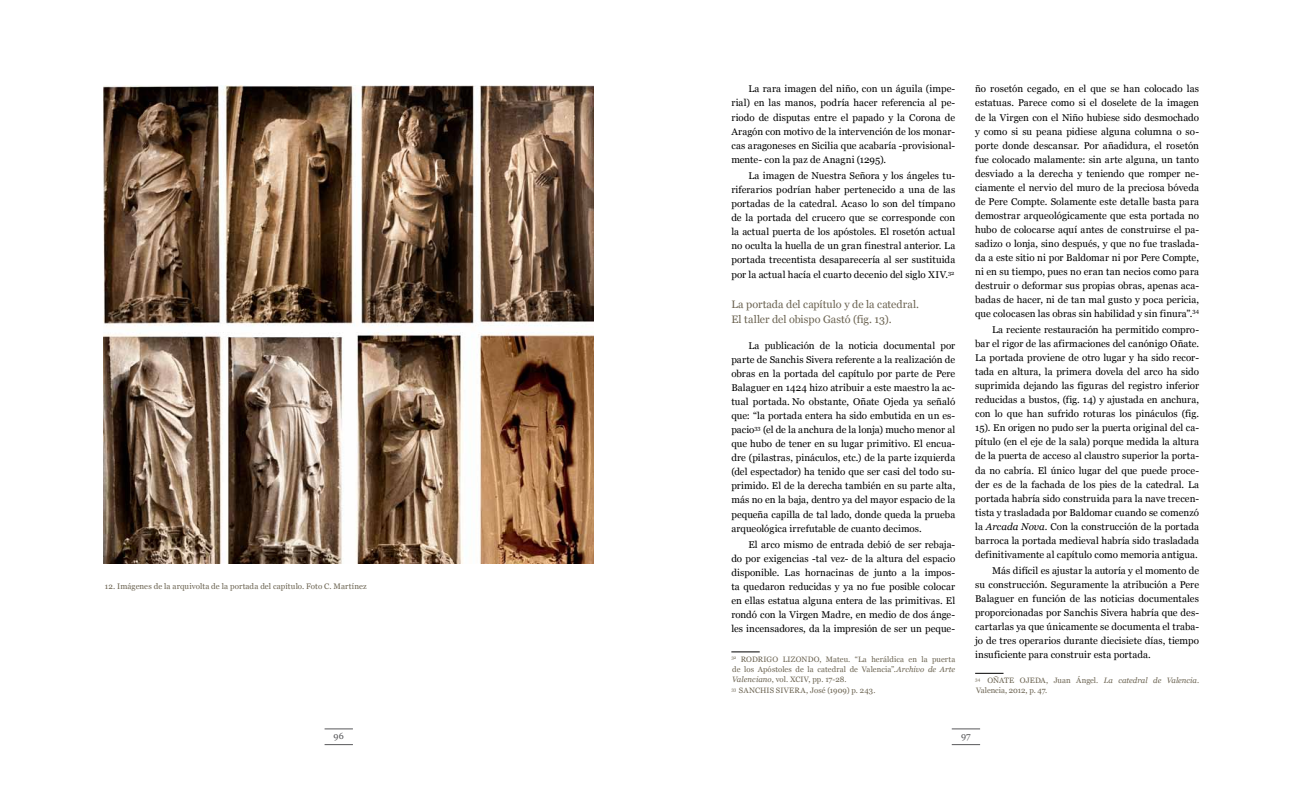
<style>
.page{position:relative;width:1304px;height:794px;background:#fff}
.page>*{position:absolute;margin:0;border:0;box-sizing:border-box;transform-origin:0 0}
.t1{font:10.8px/15px "Georgia";letter-spacing:.005em;color:#6b6351}
.t2{font:9.8px/14px "Georgia";letter-spacing:.005em;color:#000;text-align:justify}
.t3{font:9px "Georgia";color:#58585a}
.t4{font:8px "Georgia";letter-spacing:.01em;color:#6b6351}
.t5{font:7.8px/10px "Georgia";letter-spacing:.005em;color:#6b6351;text-align:justify}
.s1{font-style:italic}
</style>
<div class="page">
<svg style="left:325px;top:728px;width:28px;height:1px"></svg>
<svg style="left:325px;top:744px;width:28px;height:1px"></svg>
<svg style="left:952px;top:728px;width:28px;height:1px"></svg>
<svg style="left:952px;top:744px;width:28px;height:1px"></svg>
<img style="left:104px;top:85px;width:490px;height:478px">
<svg style="left:731px;top:651px;width:29px;height:1px"></svg>
<svg style="left:975px;top:673px;width:28px;height:1px"></svg>
<p class="t4" style="left:105px;top:582px;width:263px">12. Imágenes de la arquivolta de la portada del capítulo. Foto C. Martínez</p>
<p class="t2" style="left:731px;top:82px;width:225px;text-indent:17px">La rara imagen del niño, con un águila (impe&shy;rial) en las manos, podría hacer referencia al pe&shy;riodo de disputas entre el papado y la Corona de Aragón con motivo de la intervención de los monar&shy;cas aragoneses en Sicilia que acabaría -provisional&shy;mente- con la paz de Anagni (1295).</p>
<p class="t2" style="left:731px;top:169px;width:225px;text-indent:17px">La imagen de Nuestra Señora y los ángeles tu&shy;riferarios podrían haber pertenecido a una de las portadas de la catedral. Acaso lo son del tímpano de la portada del crucero que se corresponde con la actual puerta de los apóstoles. El rosetón actual no oculta la huella de un gran finestral anterior. La portada trecentista desaparecería al ser sustituida</p>
<p class="t2" style="left:731px;top:268px;width:225px">por la actual hacía el cuarto decenio del siglo XIV.<sup>32</sup></p>
<p class="t1" style="left:731px;top:297px;width:189px">La portada del capítulo y de la catedral.<br>El taller del obispo Gastó (fig. 13).</p>
<p class="t2" style="left:731px;top:339px;width:225px;text-indent:17px">La publicación de la noticia documental por parte de Sanchis Sivera referente a la realización de obras en la portada del capítulo por parte de Pere Balaguer en 1424 hizo atribuir a este maestro la ac&shy;tual portada. No obstante, Oñate Ojeda ya señaló que: “la portada entera ha sido embutida en un es&shy;pacio<sup>33</sup> (el de la anchura de la lonja) mucho menor al que hubo de tener en su lugar primitivo. El encua&shy;dre (pilastras, pináculos, etc.) de la parte izquierda (del espectador) ha tenido que ser casi del todo su&shy;primido. El de la derecha también en su parte alta, más no en la baja, dentro ya del mayor espacio de la pequeña capilla de tal lado, donde queda la prueba arqueológica irrefutable de cuanto decimos.</p>
<p class="t2" style="left:731px;top:538px;width:225px;text-indent:17px">El arco mismo de entrada debió de ser rebaja&shy;do por exigencias -tal vez- de la altura del espacio disponible. Las hornacinas de junto a la impos&shy;ta quedaron reducidas y ya no fue posible colocar en ellas estatua alguna entera de las primitivas. El rondó con la Virgen Madre, en medio de dos ánge&shy;les incensadores, da la impresión de ser un peque-</p>
<p class="t5" style="left:731px;top:654px;width:225px"><sup>32</sup> RODRIGO LIZONDO, Mateu. “La heráldica en la puerta de los Apóstoles de la catedral de Valencia”.<span class="s1">Archivo de Arte Valenciano</span>, vol. XCIV, pp. 17-28.</p>
<p class="t5" style="left:731px;top:685px;width:146px"><sup>33</sup> SANCHIS SIVERA, José (1909) p. 243.</p>
<p class="t2" style="left:975px;top:82px;width:225px">ño rosetón cegado, en el que se han colocado las estatuas. Parece como si el doselete de la imagen de la Virgen con el Niño hubiese sido desmochado y como si su peana pidiese alguna columna o so&shy;porte donde descansar. Por añadidura, el rosetón fue colocado malamente: sin arte alguna, un tanto desviado a la derecha y teniendo que romper ne&shy;ciamente el nervio del muro de la preciosa bóveda de Pere Compte. Solamente este detalle basta para demostrar arqueológicamente que esta portada no hubo de colocarse aquí antes de construirse el pa&shy;sadizo o lonja, sino después, y que no fue traslada&shy;da a este sitio ni por Baldomar ni por Pere Compte, ni en su tiempo, pues no eran tan necios como para destruir o deformar sus propias obras, apenas aca&shy;badas de hacer, ni de tan mal gusto y poca pericia, que colocasen las obras sin habilidad y sin finura”.<sup>34</sup></p>
<p class="t2" style="left:975px;top:323px;width:225px;text-indent:17px">La reciente restauración ha permitido compro&shy;bar el rigor de las afirmaciones del canónigo Oñate.<br>La portada proviene de otro lugar y ha sido recor&shy;tada en altura, la primera dovela del arco ha sido suprimida dejando las figuras del registro inferior reducidas a bustos, (fig. 14) y ajustada en anchura, con lo que han sufrido roturas los pináculos (fig.<br>15). En origen no pudo ser la puerta original del ca&shy;pítulo (en el eje de la sala) porque medida la altura de la puerta de acceso al claustro superior la porta&shy;da no cabría. El único lugar del que puede proce&shy;der es de la fachada de los pies de la catedral. La portada habría sido construida para la nave trecen&shy;tista y trasladada por Baldomar cuando se comenzó la <span class="s1">Arcada Nova</span>. Con la construcción de la portada barroca la portada medieval habría sido trasladada definitivamente al capítulo como memoria antigua.</p>
<p class="t2" style="left:975px;top:564px;width:225px;text-indent:17px">Más difícil es ajustar la autoría y el momento de su construcción. Seguramente la atribución a Pere Balaguer en función de las noticias documentales proporcionadas por Sanchis Sivera habría que des&shy;cartarlas ya que únicamente se documenta el traba&shy;jo de tres operarios durante diecisiete días, tiempo insuficiente para construir esta portada.</p>
<p class="t5" style="left:975px;top:675px;width:225px"><sup>34</sup> OÑATE OJEDA, Juan Ángel. <span class="s1">La catedral de Valencia</span>.<br>Valencia, 2012, p. 47.</p>
<p class="t3" style="left:334px;top:731px;width:12px">96</p>
<p class="t3" style="left:961px;top:731px;width:11px">97</p>
</div>
